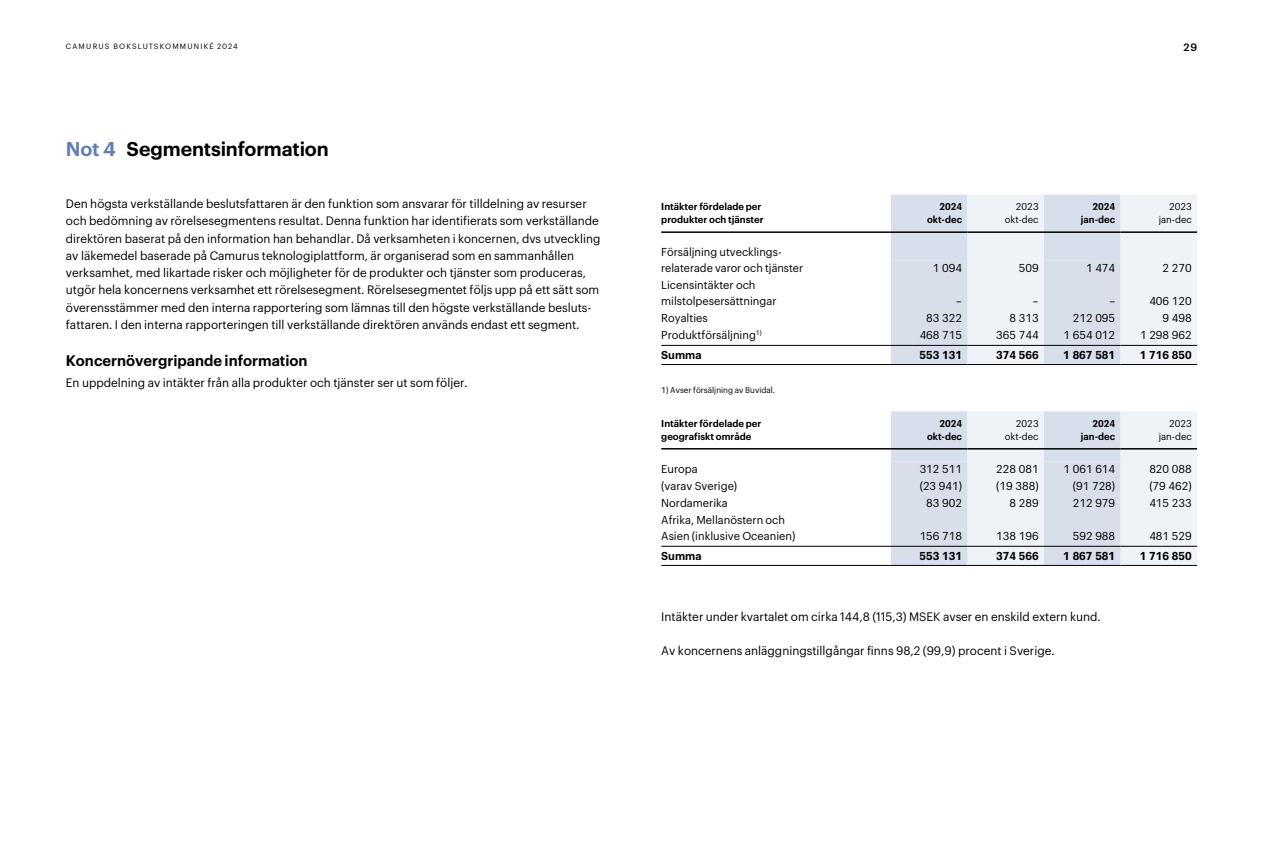
<style>
.page{position:relative;width:1263px;height:864px;background:#fff}
.page>*{position:absolute;margin:0;border:0;box-sizing:border-box;transform-origin:0 0}
.t1{font:600 19.5px "Graphik";letter-spacing:-.01em;color:#000}
.t2{font:600 15px "Graphik";color:#000}
.t3{font:12px/17.2px "Graphik";color:#000}
.t4{font:11.25px/15.8px "Graphik";color:#000}
.t5{font:600 11.25px "Graphik";color:#000}
.t6{font:500 10.5px "Graphik";color:#000}
.t7{font:600 9.75px/12.8px "Graphik";color:#000;text-align:right}
.t8{font:9.75px/12.8px "Graphik";color:#000;text-align:right}
.t9{font:8.25px "Graphik";color:#000}
.t10{font:7.5px "Graphik";letter-spacing:.155em;color:#000}
.s1{color:#627eb3}
</style>
<div class="page">
<div style="left:891px;top:195px;width:76px;height:65px;background:#d8dfec"></div>
<svg style="left:967px;top:195px;width:230px;height:370px;fill:#eff3f8"></svg>
<svg style="left:891px;top:260px;width:229px;height:305px;fill:#d9dfec"></svg>
<div style="left:1120px;top:260px;width:77px;height:104px;background:#eff3f8"></div>
<hr style="left:661px;top:231px;width:230px;height:2px;background:#000">
<hr style="left:891px;top:231px;width:76px;height:2px;background:#000">
<hr style="left:967px;top:231px;width:77px;height:2px;background:#000">
<hr style="left:1044px;top:231px;width:76px;height:2px;background:#000">
<hr style="left:1120px;top:231px;width:77px;height:2px;background:#000">
<hr style="left:891px;top:448px;width:76px;height:1px;background:#000">
<hr style="left:967px;top:448px;width:77px;height:1px;background:#000">
<hr style="left:1044px;top:448px;width:76px;height:1px;background:#000">
<hr style="left:1120px;top:448px;width:77px;height:1px;background:#000">
<hr style="left:661px;top:448px;width:230px;height:1px;background:#000">
<hr style="left:661px;top:345px;width:230px;height:1px;background:#000">
<hr style="left:891px;top:345px;width:76px;height:1px;background:#000">
<hr style="left:967px;top:345px;width:77px;height:1px;background:#000">
<hr style="left:1044px;top:345px;width:76px;height:1px;background:#000">
<hr style="left:1120px;top:345px;width:77px;height:1px;background:#000">
<hr style="left:661px;top:364px;width:230px;height:1px;background:#000">
<hr style="left:891px;top:364px;width:76px;height:1px;background:#000">
<hr style="left:967px;top:364px;width:77px;height:1px;background:#000">
<hr style="left:1044px;top:364px;width:76px;height:1px;background:#000">
<hr style="left:1120px;top:364px;width:77px;height:1px;background:#000">
<hr style="left:661px;top:545px;width:230px;height:1px;background:#000">
<hr style="left:891px;top:545px;width:76px;height:1px;background:#000">
<hr style="left:967px;top:545px;width:77px;height:1px;background:#000">
<hr style="left:1044px;top:545px;width:76px;height:1px;background:#000">
<hr style="left:1120px;top:545px;width:77px;height:1px;background:#000">
<hr style="left:661px;top:565px;width:230px;height:1px;background:#000">
<hr style="left:891px;top:565px;width:76px;height:1px;background:#000">
<hr style="left:967px;top:565px;width:77px;height:1px;background:#000">
<hr style="left:1044px;top:565px;width:76px;height:1px;background:#000">
<hr style="left:1120px;top:565px;width:77px;height:1px;background:#000">
<p class="t10" style="left:66px;top:40px;width:173px">CAMURUS BOKSLUTSKOMMUNIKÉ 2024</p>
<p class="t6" style="left:1183px;top:39px;width:15px">29</p>
<h1 class="t1" style="left:66px;top:134px;width:264px"><span class="s1">Not 4</span> Segmentsinformation</h1>
<p class="t3" style="left:66px;top:194px;width:536px">Den högsta verkställande beslutsfattaren är den funktion som ansvarar för tilldelning av resurser och bedömning av rörelsesegmentens resultat. Denna funktion har identifierats som verkställande direktören baserat på den information han behandlar. Då verksamheten i koncernen, dvs utveckling av läkemedel baserade på Camurus teknologiplattform, är organiserad som en sammanhållen verksamhet, med likartade risker och möjligheter för de produkter och tjänster som produceras, utgör hela koncernens verksamhet ett rörelsesegment. Rörelsesegmentet följs upp på ett sätt som överensstämmer med den interna rapportering som lämnas till den högste verkställande besluts&shy;fattaren. I den interna rapporteringen till verkställande direktören används endast ett segment.</p>
<p class="t2" style="left:66px;top:348px;width:243px">Koncernövergripande information</p>
<p class="t3" style="left:66px;top:373px;width:403px">En uppdelning av intäkter från alla produkter och tjänster ser ut som följer.</p>
<p class="t7" style="left:661px;top:199px;width:104px;text-align:left">Intäkter fördelade per produkter och tjänster</p>
<p class="t7" style="left:927px;top:199px;width:37px">2024 okt-dec</p>
<p class="t8" style="left:1005px;top:199px;width:35px">2023 okt-dec</p>
<p class="t7" style="left:1081px;top:199px;width:36px">2024 jan-dec</p>
<p class="t8" style="left:1159px;top:199px;width:35px">2023 jan-dec</p>
<p class="t4" style="left:661px;top:243px;width:143px">Försäljning utvecklings&shy;relaterade varor och tjänster</p>
<p class="t4" style="left:933px;top:259px;width:31px">1 094</p>
<p class="t4" style="left:1019px;top:259px;width:21px">509</p>
<p class="t4" style="left:1086px;top:259px;width:31px">1 474</p>
<p class="t4" style="left:1162px;top:259px;width:31px">2 270</p>
<p class="t4" style="left:661px;top:276px;width:117px">Licensintäkter och milstolpesersättningar</p>
<p class="t4" style="left:956px;top:292px;width:7px">–</p>
<p class="t4" style="left:1033px;top:292px;width:7px">–</p>
<p class="t4" style="left:1109px;top:292px;width:7px">–</p>
<p class="t4" style="left:1149px;top:292px;width:44px">406 120</p>
<p class="t4" style="left:661px;top:309px;width:48px">Royalties</p>
<p class="t4" style="left:926px;top:309px;width:37px">83 322</p>
<p class="t4" style="left:1009px;top:309px;width:31px">8 313</p>
<p class="t4" style="left:1073px;top:309px;width:44px">212 095</p>
<p class="t4" style="left:1162px;top:309px;width:31px">9 498</p>
<p class="t4" style="left:661px;top:326px;width:102px">Produktförsäljning<sup>1)</sup></p>
<p class="t4" style="left:920px;top:326px;width:44px">468 715</p>
<p class="t4" style="left:996px;top:326px;width:44px">365 744</p>
<p class="t4" style="left:1063px;top:326px;width:53px">1 654 012</p>
<p class="t4" style="left:1140px;top:326px;width:53px">1 298 962</p>
<p class="t5" style="left:661px;top:346px;width:42px">Summa</p>
<p class="t5" style="left:919px;top:346px;width:44px">553 131</p>
<p class="t5" style="left:996px;top:346px;width:44px">374 566</p>
<p class="t5" style="left:1063px;top:346px;width:53px">1 867 581</p>
<p class="t5" style="left:1140px;top:346px;width:53px">1 716 850</p>
<p class="t9" style="left:661px;top:383px;width:115px">1) Avser försäljning av Buvidal.</p>
<p class="t7" style="left:661px;top:416px;width:102px;text-align:left">Intäkter fördelade per geografiskt område</p>
<p class="t7" style="left:927px;top:416px;width:37px">2024 okt-dec</p>
<p class="t8" style="left:1005px;top:416px;width:35px">2023 okt-dec</p>
<p class="t7" style="left:1081px;top:416px;width:36px">2024 jan-dec</p>
<p class="t8" style="left:1159px;top:416px;width:35px">2023 jan-dec</p>
<p class="t4" style="left:661px;top:460px;width:38px">Europa</p>
<p class="t4" style="left:920px;top:460px;width:44px">312 511</p>
<p class="t4" style="left:996px;top:460px;width:44px">228 081</p>
<p class="t4" style="left:1063px;top:460px;width:53px">1 061 614</p>
<p class="t4" style="left:1149px;top:460px;width:44px">820 088</p>
<p class="t4" style="left:661px;top:477px;width:77px">(varav Sverige)</p>
<p class="t4" style="left:920px;top:477px;width:44px">(23 941)</p>
<p class="t4" style="left:996px;top:477px;width:44px">(19 388)</p>
<p class="t4" style="left:1073px;top:477px;width:44px">(91 728)</p>
<p class="t4" style="left:1149px;top:477px;width:44px">(79 462)</p>
<p class="t4" style="left:661px;top:494px;width:68px">Nordamerika</p>
<p class="t4" style="left:926px;top:494px;width:37px">83 902</p>
<p class="t4" style="left:1009px;top:494px;width:31px">8 289</p>
<p class="t4" style="left:1073px;top:494px;width:44px">212 979</p>
<p class="t4" style="left:1149px;top:494px;width:44px">415 233</p>
<p class="t4" style="left:661px;top:511px;width:136px">Afrika, Mellanöstern och<br>Asien (inklusive Oceanien)</p>
<p class="t4" style="left:920px;top:526px;width:44px">156 718</p>
<p class="t4" style="left:996px;top:526px;width:44px">138 196</p>
<p class="t4" style="left:1073px;top:526px;width:44px">592 988</p>
<p class="t4" style="left:1149px;top:526px;width:44px">481 529</p>
<p class="t5" style="left:661px;top:546px;width:42px">Summa</p>
<p class="t5" style="left:919px;top:546px;width:44px">553 131</p>
<p class="t5" style="left:996px;top:546px;width:44px">374 566</p>
<p class="t5" style="left:1063px;top:546px;width:53px">1 867 581</p>
<p class="t5" style="left:1140px;top:546px;width:53px">1 716 850</p>
<p class="t3" style="left:661px;top:606px;width:441px">Intäkter under kvartalet om cirka 144,8 (115,3) MSEK avser en enskild extern kund.</p>
<p class="t3" style="left:661px;top:641px;width:395px">Av koncernens anläggningstillgångar finns 98,2 (99,9) procent i Sverige.</p>
</div>
